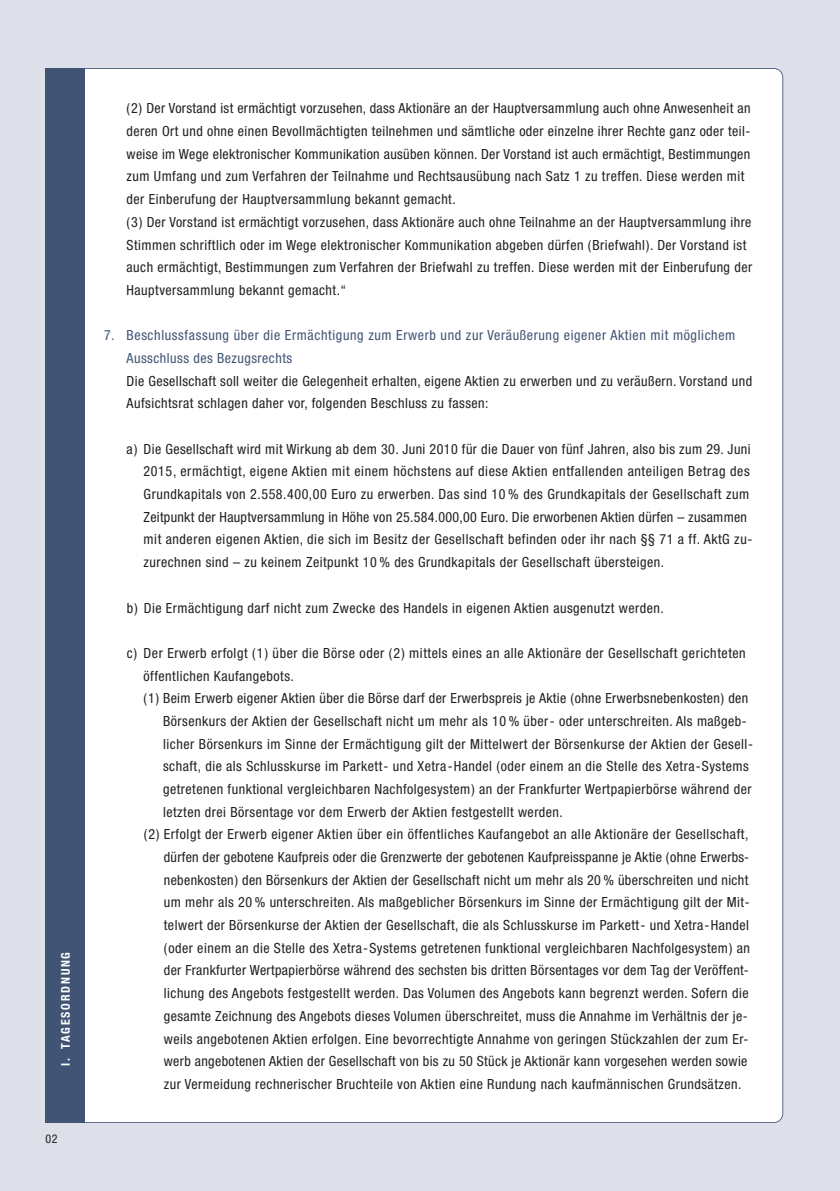
<style>
.page{position:relative;width:840px;height:1191px;background:#fff}
.page>*{position:absolute;margin:0;border:0;box-sizing:border-box;transform-origin:0 0}
.t1{font:condensed 14px/22.6px "Helvetica Neue";letter-spacing:.035em;color:#231f20}
.t2{font:condensed 14px/22.6px "Helvetica Neue";letter-spacing:.045em;color:#425475}
.t3{font:700 condensed 12px "Helvetica Neue";letter-spacing:.15em;color:#fff}
.t4{font:condensed 12px "Helvetica Neue";color:#231f20}
</style>
<div class="page">
<div style="left:0;top:0;width:839px;height:1191px;background:#dddfe9"></div>
<div style="left:46px;top:69px;width:736px;height:1053px;background:#fff;border-radius:9px"></div>
<div style="left:45px;top:68px;width:40px;height:1055px;background:#425475"></div>
<p class="t3" style="left:61px;top:1066px;width:116px;rotate:-90deg">I. TAGESORDNUNG</p>
<p class="t4" style="left:45px;top:1134px;width:14px">02</p>
<p class="t1" style="left:126px;top:98px;width:627px">(2) Der Vorstand ist ermächtigt vorzusehen, dass Aktionäre an der Hauptversammlung auch ohne Anwesenheit an deren Ort und ohne einen Bevollmächtigten teilnehmen und sämtliche oder einzelne ihrer Rechte ganz oder teil&shy;weise im Wege elektronischer Kommunikation ausüben können. Der Vorstand ist auch ermächtigt, Bestimmungen zum Umfang und zum Verfahren der Teilnahme und Rechtsausübung nach Satz 1 zu treffen. Diese werden mit der Einberufung der Hauptversammlung bekannt gemacht.<br>(3) Der Vorstand ist ermächtigt vorzusehen, dass Aktionäre auch ohne Teilnahme an der Hauptversammlung ihre Stimmen schriftlich oder im Wege elektronischer Kommunikation abgeben dürfen (Briefwahl). Der Vorstand ist auch ermächtigt, Bestimmungen zum Verfahren der Briefwahl zu treffen. Diese werden mit der Einberufung der Hauptversammlung bekannt gemacht.“</p>
<p class="t2" style="left:126px;top:325px;width:610px;text-indent:-22px">7. Beschlussfassung über die Ermächtigung zum Erwerb und zur Veräußerung eigener Aktien mit möglichem<br>Ausschluss des Bezugsrechts</p>
<p class="t1" style="left:126px;top:370px;width:626px">Die Gesellschaft soll weiter die Gelegenheit erhalten, eigene Aktien zu erwerben und zu veräußern. Vorstand und<br>Aufsichtsrat schlagen daher vor, folgenden Beschluss zu fassen:</p>
<p class="t1" style="left:143px;top:438px;width:610px;text-indent:-17px">a) Die Gesellschaft wird mit Wirkung ab dem 30. Juni 2010 für die Dauer von fünf Jahren, also bis zum 29. Juni 2015, ermächtigt, eigene Aktien mit einem höchstens auf diese Aktien entfallenden anteiligen Betrag des Grundkapitals von 2.558.400,00 Euro zu erwerben. Das sind 10 % des Grundkapitals der Gesellschaft zum Zeitpunkt der Hauptversammlung in Höhe von 25.584.000,00 Euro. Die erworbenen Aktien dürfen – zusammen mit anderen eigenen Aktien, die sich im Besitz der Gesellschaft befinden oder ihr nach §§ 71 a ff. AktG zu&shy;zurechnen sind – zu keinem Zeitpunkt 10 % des Grundkapitals der Gesellschaft übersteigen.</p>
<p class="t1" style="left:127px;top:597px;width:538px">b) Die Ermächtigung darf nicht zum Zwecke des Handels in eigenen Aktien ausgenutzt werden.</p>
<p class="t1" style="left:127px;top:643px;width:620px">c) Der Erwerb erfolgt (1) über die Börse oder (2) mittels eines an alle Aktionäre der Gesellschaft gerichteten</p>
<p class="t1" style="left:143px;top:665px;width:152px">öffentlichen Kaufangebots.</p>
<p class="t1" style="left:143px;top:688px;width:605px">(1) Beim Erwerb eigener Aktien über die Börse darf der Erwerbspreis je Aktie (ohne Erwerbsnebenkosten) den</p>
<p class="t1" style="left:163px;top:711px;width:585px">Börsenkurs der Aktien der Gesellschaft nicht um mehr als 10 % über- oder unterschreiten. Als maßgeb-</p>
<p class="t1" style="left:163px;top:733px;width:591px">licher Börsenkurs im Sinne der Ermächtigung gilt der Mittelwert der Börsenkurse der Aktien der Gesell-</p>
<p class="t1" style="left:163px;top:756px;width:587px">schaft, die als Schlusskurse im Parkett- und Xetra-Handel (oder einem an die Stelle des Xetra-Systems</p>
<p class="t1" style="left:163px;top:779px;width:589px">getretenen funktional vergleichbaren Nachfolgesystem) an der Frankfurter Wertpapierbörse während der</p>
<p class="t1" style="left:163px;top:801px;width:401px">letzten drei Börsentage vor dem Erwerb der Aktien festgestellt werden.</p>
<p class="t1" style="left:144px;top:824px;width:605px">(2) Erfolgt der Erwerb eigener Aktien über ein öffentliches Kaufangebot an alle Aktionäre der Gesellschaft,</p>
<p class="t1" style="left:164px;top:847px;width:586px">dürfen der gebotene Kaufpreis oder die Grenzwerte der gebotenen Kaufpreisspanne je Aktie (ohne Erwerbs-</p>
<p class="t1" style="left:164px;top:869px;width:585px">nebenkosten) den Börsenkurs der Aktien der Gesellschaft nicht um mehr als 20 % überschreiten und nicht</p>
<p class="t1" style="left:164px;top:892px;width:587px">um mehr als 20 % unterschreiten. Als maßgeblicher Börsenkurs im Sinne der Ermächtigung gilt der Mit-</p>
<p class="t1" style="left:164px;top:915px;width:586px">telwert der Börsenkurse der Aktien der Gesellschaft, die als Schlusskurse im Parkett- und Xetra-Handel</p>
<p class="t1" style="left:164px;top:937px;width:587px">(oder einem an die Stelle des Xetra-Systems getretenen funktional vergleichbaren Nachfolgesystem) an</p>
<p class="t1" style="left:164px;top:960px;width:586px">der Frankfurter Wertpapierbörse während des sechsten bis dritten Börsentages vor dem Tag der Veröffent-</p>
<p class="t1" style="left:164px;top:983px;width:586px">lichung des Angebots festgestellt werden. Das Volumen des Angebots kann begrenzt werden. Sofern die</p>
<p class="t1" style="left:164px;top:1005px;width:585px">gesamte Zeichnung des Angebots dieses Volumen überschreitet, muss die Annahme im Verhältnis der je-</p>
<p class="t1" style="left:164px;top:1028px;width:586px">weils angebotenen Aktien erfolgen. Eine bevorrechtigte Annahme von geringen Stückzahlen der zum Er-</p>
<p class="t1" style="left:164px;top:1051px;width:584px">werb angebotenen Aktien der Gesellschaft von bis zu 50 Stück je Aktionär kann vorgesehen werden sowie</p>
<p class="t1" style="left:164px;top:1073px;width:578px">zur Vermeidung rechnerischer Bruchteile von Aktien eine Rundung nach kaufmännischen Grundsätzen.</p>
</div>
